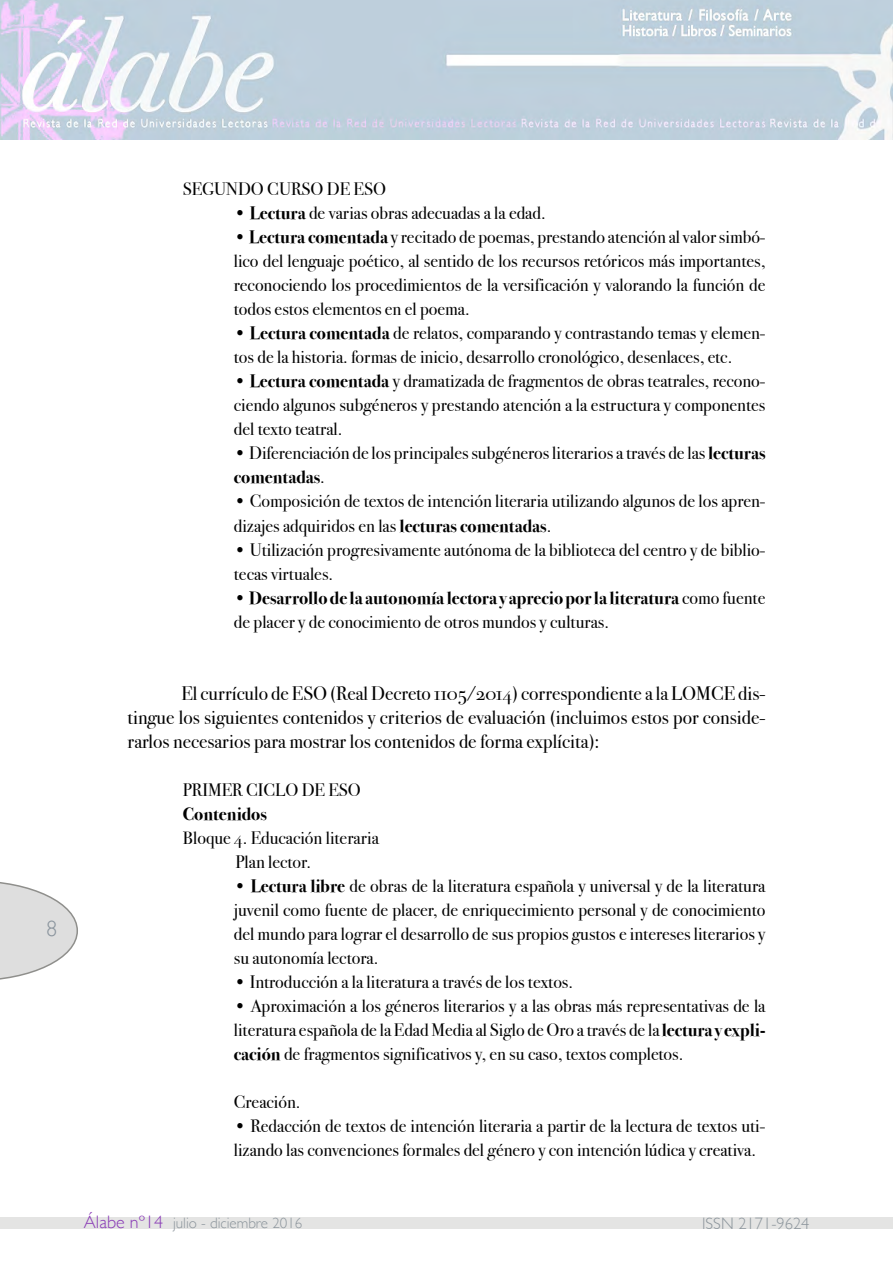
<style>
.page{position:relative;width:893px;height:1263px;background:#fff}
.page>*{position:absolute;margin:0;border:0;box-sizing:border-box;transform-origin:0 0}
.t1{font:300 22.5px "Gill Sans";color:#8a949d}
.t2{font:19.5px/24px "Bodoni Svty Two OSITCTT Book";color:#000;text-align:justify}
.t3{font:18px/24px "Bodoni Svty Two OSITCTT Book";color:#000}
.t4{font:18px "Bodoni Svty Two OSITCTT Bold";color:#000}
.t5{font:300 16.5px "Gill Sans";color:#8c959c}
.t6{font:300 15px "Gill Sans";color:#8c959c}
.s1{font-family:"Bodoni Svty Two OSITCTT Bold"}
.s2{font-size:18px;color:#893ab6}
</style>
<div class="page">
<svg style="left:0;top:882px;width:78px;height:98px"></svg>
<div style="left:0;top:1218px;width:893px;height:11px;background:#e4e4e3"></div>
<img style="left:0;top:0;width:893px;height:139px">
<p class="t1" style="left:46px;top:911px;width:13px">8</p>
<p class="t3" style="left:183px;top:177px;width:205px">SEGUNDO CURSO DE ESO</p>
<p class="t3" style="left:234px;top:201px;width:313px">• <span class="s1">Lectura</span> de varias obras adecuadas a la edad.</p>
<p class="t3" style="left:234px;top:225px;width:533px;text-align:justify">• <span class="s1">Lectura comentada</span> y recitado de poemas, prestando atención al valor simbó&shy;lico del lenguaje poético, al sentido de los recursos retóricos más importantes, reconociendo los procedimientos de la versificación y valorando la función de todos estos elementos en el poema.</p>
<p class="t3" style="left:234px;top:321px;width:533px">• <span class="s1">Lectura comentada</span> de relatos, comparando y contrastando temas y elemen&shy;tos de la historia. formas de inicio, desarrollo cronológico, desenlaces, etc.</p>
<p class="t3" style="left:234px;top:369px;width:533px;text-align:justify">• <span class="s1">Lectura comentada</span> y dramatizada de fragmentos de obras teatrales, recono&shy;ciendo algunos subgéneros y prestando atención a la estructura y componentes del texto teatral.</p>
<p class="t3" style="left:234px;top:441px;width:533px">• Diferenciación de los principales subgéneros literarios a través de las <span class="s1">lecturas comentadas</span>.</p>
<p class="t3" style="left:234px;top:489px;width:533px">• Composición de textos de intención literaria utilizando algunos de los apren&shy;dizajes adquiridos en las <span class="s1">lecturas comentadas</span>.</p>
<p class="t3" style="left:234px;top:537px;width:533px">• Utilización progresivamente autónoma de la biblioteca del centro y de biblio&shy;tecas virtuales.</p>
<p class="t3" style="left:234px;top:585px;width:533px">• <span class="s1">Desarrollo de la autonomía lectora y aprecio por la literatura</span> como fuente de placer y de conocimiento de otros mundos y culturas.</p>
<p class="t2" style="left:128px;top:681px;width:639px;text-indent:54px">El currículo de ESO (Real Decreto 1105/2014) correspondiente a la LOMCE dis&shy;tingue los siguientes contenidos y criterios de evaluación (incluimos estos por conside&shy;rarlos necesarios para mostrar los contenidos de forma explícita):</p>
<p class="t3" style="left:183px;top:777px;width:179px">PRIMER CICLO DE ESO</p>
<p class="t4" style="left:183px;top:803px;width:85px">Contenidos</p>
<p class="t3" style="left:183px;top:825px;width:197px">Bloque 4. Educación literaria</p>
<p class="t3" style="left:236px;top:849px;width:77px">Plan lector.</p>
<p class="t3" style="left:234px;top:873px;width:533px;text-align:justify">• <span class="s1">Lectura libre</span> de obras de la literatura española y universal y de la literatura juvenil como fuente de placer, de enriquecimiento personal y de conocimiento del mundo para lograr el desarrollo de sus propios gustos e intereses literarios y su autonomía lectora.</p>
<p class="t3" style="left:234px;top:969px;width:341px">• Introducción a la literatura a través de los textos.</p>
<p class="t3" style="left:234px;top:993px;width:533px;text-align:justify">• Aproximación a los géneros literarios y a las obras más representativas de la literatura española de la Edad Media al Siglo de Oro a través de la <span class="s1">lectura y expli&shy;cación</span> de fragmentos significativos y, en su caso, textos completos.</p>
<p class="t3" style="left:234px;top:1089px;width:68px">Creación.</p>
<p class="t3" style="left:234px;top:1113px;width:533px">• Redacción de textos de intención literaria a partir de la lectura de textos uti&shy;lizando las convenciones formales del género y con intención lúdica y creativa.</p>
<p class="t6" style="left:84px;top:1211px;width:220px"><span class="s2">Álabe nº14</span> julio - diciembre 2016</p>
<p class="t5" style="left:702px;top:1211px;width:109px">ISSN 2171-9624</p>
</div>
